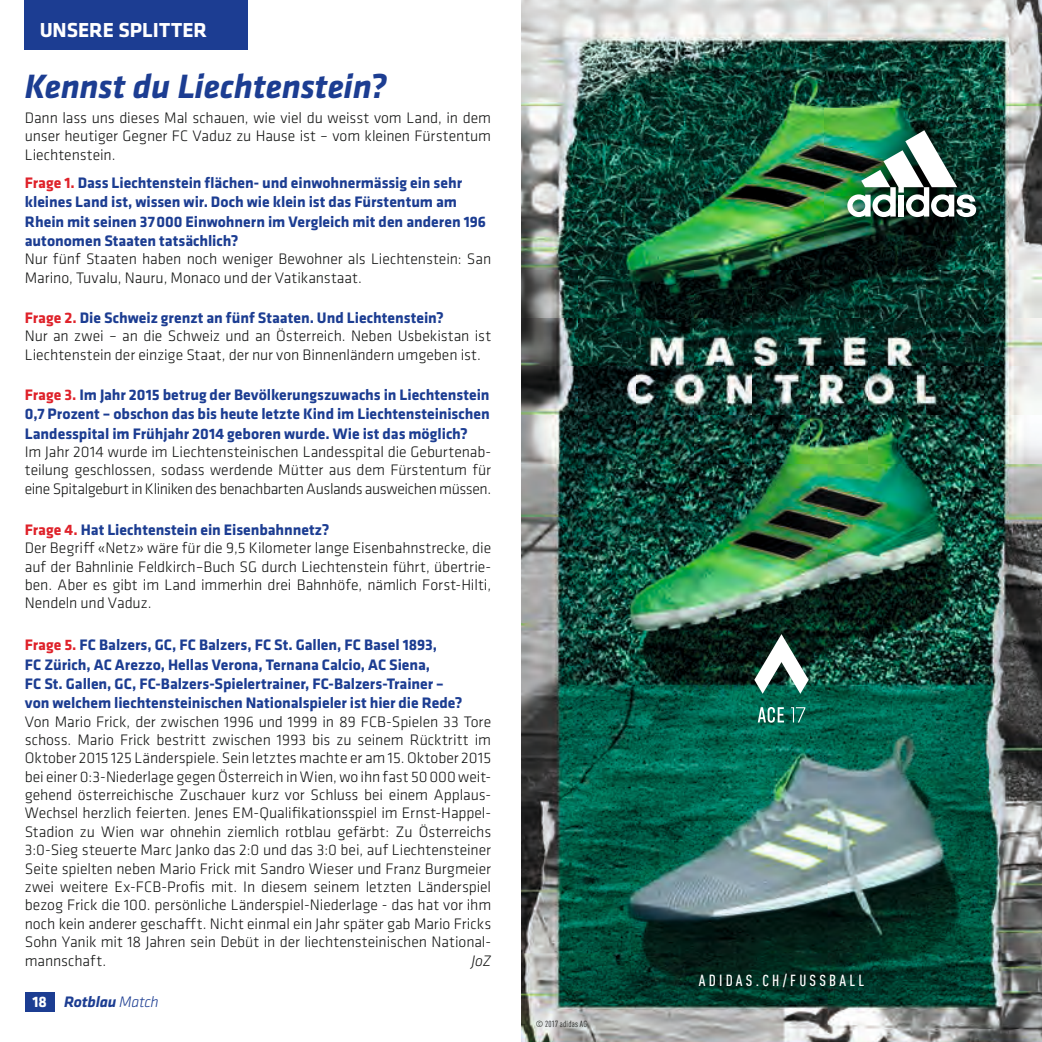
<style>
.page{position:relative;width:1042px;height:1042px;background:#fff}
.page>*{position:absolute;margin:0;border:0;box-sizing:border-box;transform-origin:0 0}
.t1{font:italic 700 35px "Klavika";letter-spacing:-.005em;color:#1c3d92}
.t2{font:700 21px "Klavika";color:#fff}
.t3{font:300 15.75px/18.4px "Klavika";letter-spacing:-.005em;color:#131413;text-align:justify}
.t4{font:700 15.75px/19.2px "Klavika";letter-spacing:-.005em;color:#1c3d92}
.t5{font:500 condensed 15.75px "Adihaus DIN";letter-spacing:.205em;color:#fff}
.t6{font:italic 700 15.75px "Klavika";letter-spacing:-.015em;color:#1c3d92}
.t7{font:italic 300 15.75px "Klavika";color:#131413}
.t8{font:condensed 8.75px "Adihaus DIN";letter-spacing:.025em;color:#131413}
.s1{color:#df222a}
.s2{font-weight:700;color:#df222a}
.s3{font-weight:700;color:#1c3d92}
.s4{font-style:normal;color:#fff}
.s5{font-weight:300}
</style>
<div class="page">
<div style="left:25px;top:992px;width:30px;height:20px;background:#1c3d92"></div>
<div style="left:25px;top:0;width:223px;height:50px;background:#1c3d92"></div>
<img style="left:521px;top:0;width:521px;height:1042px">
<img style="left:521px;top:270px;width:521px;height:193px">
<svg style="left:754px;top:634px;width:54px;height:60px"></svg>
<svg style="left:758px;top:707px;width:26px;height:16px"></svg>
<svg style="left:791px;top:707px;width:14px;height:15px"></svg>
<img style="left:824px;top:109px;width:175px;height:132px">
<img style="left:847px;top:130px;width:129px;height:87px">
<h2 class="t2" style="left:40px;top:15px;width:169px">UNSERE SPLITTER</h2>
<h1 class="t1" style="left:25px;top:62px;width:363px">Kennst du Liechtenstein?</h1>
<p class="t3" style="left:25px;top:108px;width:468px">Dann lass uns dieses Mal schauen, wie viel du weisst vom Land, in dem unser heutiger Gegner FC Vaduz zu Hause ist – vom kleinen Fürstentum Liechtenstein.</p>
<p class="t4" style="left:25px;top:173px;width:463px"><span class="s1">Frage 1.</span> Dass Liechtenstein flächen- und einwohnermässig ein sehr kleines Land ist, wissen wir. Doch wie klein ist das Fürstentum am Rhein mit seinen 37000 Einwohnern im Vergleich mit den anderen 196 autonomen Staaten tatsächlich?</p>
<p class="t3" style="left:25px;top:250px;width:468px">Nur fünf Staaten haben noch weniger Bewohner als Liechtenstein: San<br>Marino, Tuvalu, Nauru, Monaco und der Vatikanstaat.</p>
<p class="t3" style="left:25px;top:308px;width:468px;text-align:left"><span class="s2">Frage 2.</span> <span class="s3">Die Schweiz grenzt an fünf Staaten. Und Liechtenstein?<br></span>Nur an zwei – an die Schweiz und an Österreich. Neben Usbekistan ist<br>Liechtenstein der einzige Staat, der nur von Binnenländern umgeben ist.</p>
<p class="t4" style="left:25px;top:384px;width:466px;text-align:justify"><span class="s1">Frage 3.</span> Im Jahr 2015 betrug der Bevölkerungszuwachs in Liechtenstein 0,7 Prozent – obschon das bis heute letzte Kind im Liechtensteinischen Landesspital im Frühjahr 2014 geboren wurde. Wie ist das möglich?</p>
<p class="t3" style="left:25px;top:442px;width:468px">Im Jahr 2014 wurde im Liechtensteinischen Landesspital die Geburtenab&shy;teilung geschlossen, sodass werdende Mütter aus dem Fürstentum für eine Spitalgeburt in Kliniken des benachbarten Auslands ausweichen müssen.</p>
<p class="t3" style="left:25px;top:520px;width:468px;text-align:left"><span class="s2">Frage 4.</span> <span class="s3">Hat Liechtenstein ein Eisenbahnnetz?<br></span>Der Begriff «Netz» wäre für die 9,5 Kilometer lange Eisenbahnstrecke, die auf der Bahnlinie Feldkirch–Buch SG durch Liechtenstein führt, übertrie&shy;ben. Aber es gibt im Land immerhin drei Bahnhöfe, nämlich Forst-Hilti, Nendeln und Vaduz.</p>
<p class="t4" style="left:25px;top:635px;width:439px"><span class="s1">Frage 5.</span> FC Balzers, GC, FC Balzers, FC St. Gallen, FC Basel 1893,<br>FC Zürich, AC Arezzo, Hellas Verona, Ternana Calcio, AC Siena,<br>FC St. Gallen, GC, FC-Balzers-Spielertrainer, FC-Balzers-Trainer – von welchem liechtensteinischen Nationalspieler ist hier die Rede?</p>
<p class="t3" style="left:25px;top:712px;width:468px">Von Mario Frick, der zwischen 1996 und 1999 in 89 FCB-Spielen 33 Tore schoss. Mario Frick bestritt zwischen 1993 bis zu seinem Rücktritt im Oktober 2015 125 Länderspiele. Sein letztes machte er am 15. Oktober 2015 bei einer 0:3-Niederlage gegen Österreich in Wien, wo ihn fast 50000 weit&shy;gehend österreichische Zuschauer kurz vor Schluss bei einem Applaus-Wechsel herzlich feierten. Jenes EM-Qualifikationsspiel im Ernst-Happel-Stadion zu Wien war ohnehin ziemlich rotblau gefärbt: Zu Österreichs 3:0-Sieg steuerte Marc Janko das 2:0 und das 3:0 bei, auf Liechtensteiner Seite spielten neben Mario Frick mit Sandro Wieser und Franz Burgmeier zwei weitere Ex-FCB-Profis mit. In diesem seinem letzten Länderspiel bezog Frick die 100. persönliche Länderspiel-Niederlage - das hat vor ihm noch kein anderer geschafft. Nicht einmal ein Jahr später gab Mario Fricks Sohn Yanik mit 18 Jahren sein Debüt in der liechtensteinischen National&shy;mannschaft.</p>
<p class="t7" style="left:471px;top:951px;width:21px">JoZ</p>
<p class="t6" style="left:33px;top:990px;width:127px"><span class="s4">18</span> Rotblau <span class="s5">Match</span></p>
<p class="t8" style="left:536px;top:1017px;width:53px">© 2017 adidas AG</p>
<p class="t5" style="left:699px;top:969px;width:167px">ADIDAS.CH/FUSSBALL</p>
</div>
